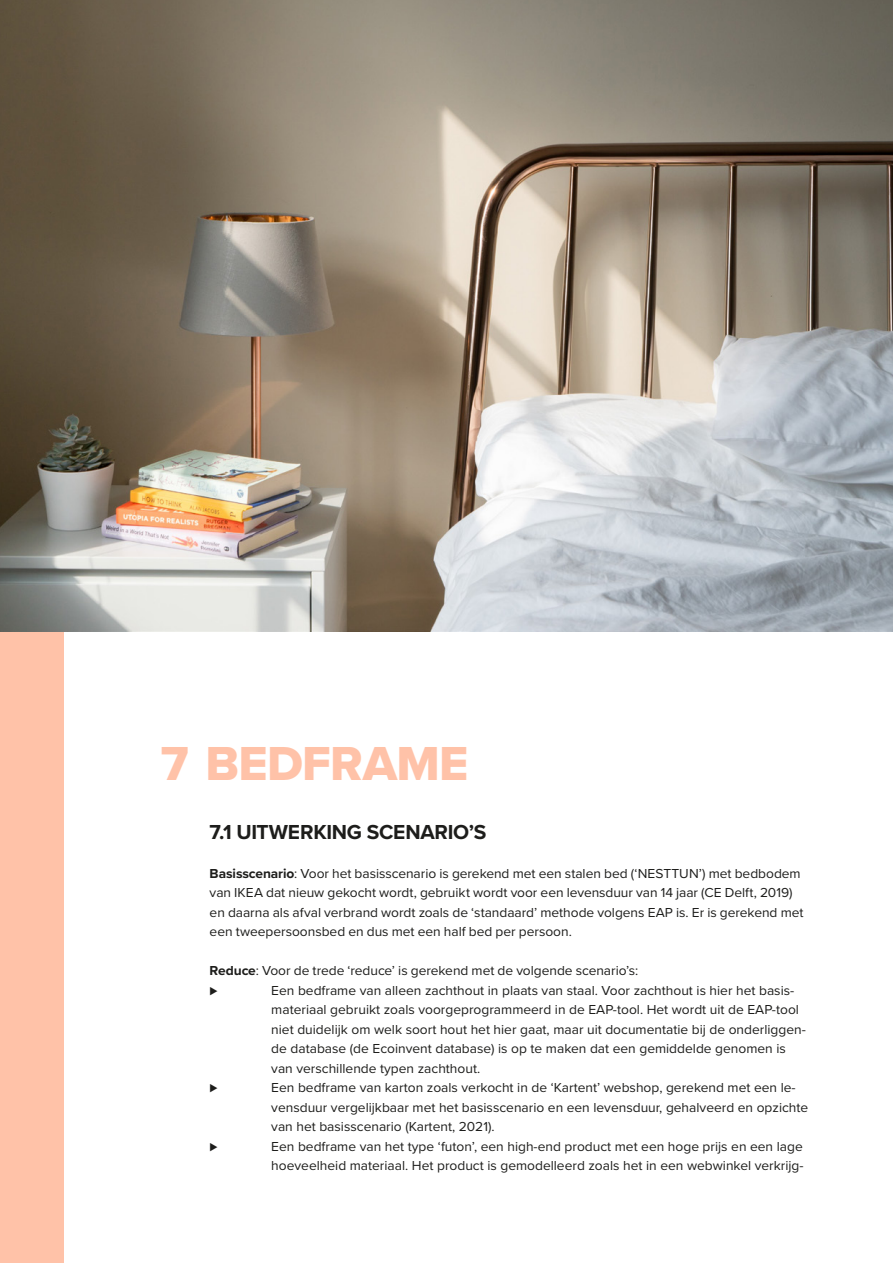
<style>
.page{position:relative;width:893px;height:1263px;background:#fff}
.page>*{position:absolute;margin:0;border:0;box-sizing:border-box;transform-origin:0 0}
.Kop{font:49.5px "Proxima Nova Extrabld";letter-spacing:-.015em;color:#ffc2a8}
.Onderkop{font:700 21px "Proxima Nova";letter-spacing:-.015em;color:#1d1d1b}
.Broodtekst{font:13.5px/19.5px "Proxima Nova";color:#1d1d1b}
.s1{font-weight:700}
</style>
<div class="page">
<div style="left:0;top:370px;width:64px;height:893px;background:#ffc2a8"></div>
<img style="left:0;top:0;width:893px;height:631px">
<p class="Kop" style="left:161px;top:727px;width:309px">7 BEDFRAME</p>
<p class="Onderkop" style="left:210px;top:816px;width:278px">7.1 UITWERKING SCENARIO’S</p>
<p class="Broodtekst" style="left:210px;top:863px;width:595px"><span class="s1">Basisscenario</span>: Voor het basisscenario is gerekend met een stalen bed (‘NESTTUN’) met bedbodem van IKEA dat nieuw gekocht wordt, gebruikt wordt voor een levensduur van 14 jaar (CE Delft, 2019) en daarna als afval verbrand wordt zoals de ‘standaard’ methode volgens EAP is. Er is gerekend met een tweepersoonsbed en dus met een half bed per persoon.</p>
<p class="Broodtekst" style="left:210px;top:960px;width:430px"><span class="s1">Reduce</span>: Voor de trede ‘reduce’ is gerekend met de volgende scenario’s:</p>
<p class="Broodtekst" style="left:210px;top:980px;width:9px">⊲</p>
<p class="Broodtekst" style="left:271px;top:980px;width:536px">Een bedframe van alleen zachthout in plaats van staal. Voor zachthout is hier het basis&shy;materiaal gebruikt zoals voorgeprogrammeerd in de EAP-tool. Het wordt uit de EAP-tool niet duidelijk om welk soort hout het hier gaat, maar uit documentatie bij de onderliggen&shy;de database (de Ecoinvent database) is op te maken dat een gemiddelde genomen is van verschillende typen zachthout.</p>
<p class="Broodtekst" style="left:210px;top:1077px;width:9px">⊲</p>
<p class="Broodtekst" style="left:271px;top:1077px;width:539px">Een bedframe van karton zoals verkocht in de ‘Kartent’ webshop, gerekend met een le&shy;vensduur vergelijkbaar met het basisscenario en een levensduur, gehalveerd en opzichte van het basisscenario (Kartent, 2021).</p>
<p class="Broodtekst" style="left:210px;top:1136px;width:9px">⊲</p>
<p class="Broodtekst" style="left:271px;top:1136px;width:534px">Een bedframe van het type ‘futon’, een high-end product met een hoge prijs en een lage hoeveelheid materiaal. Het product is gemodelleerd zoals het in een webwinkel verkrijg-</p>
</div>
